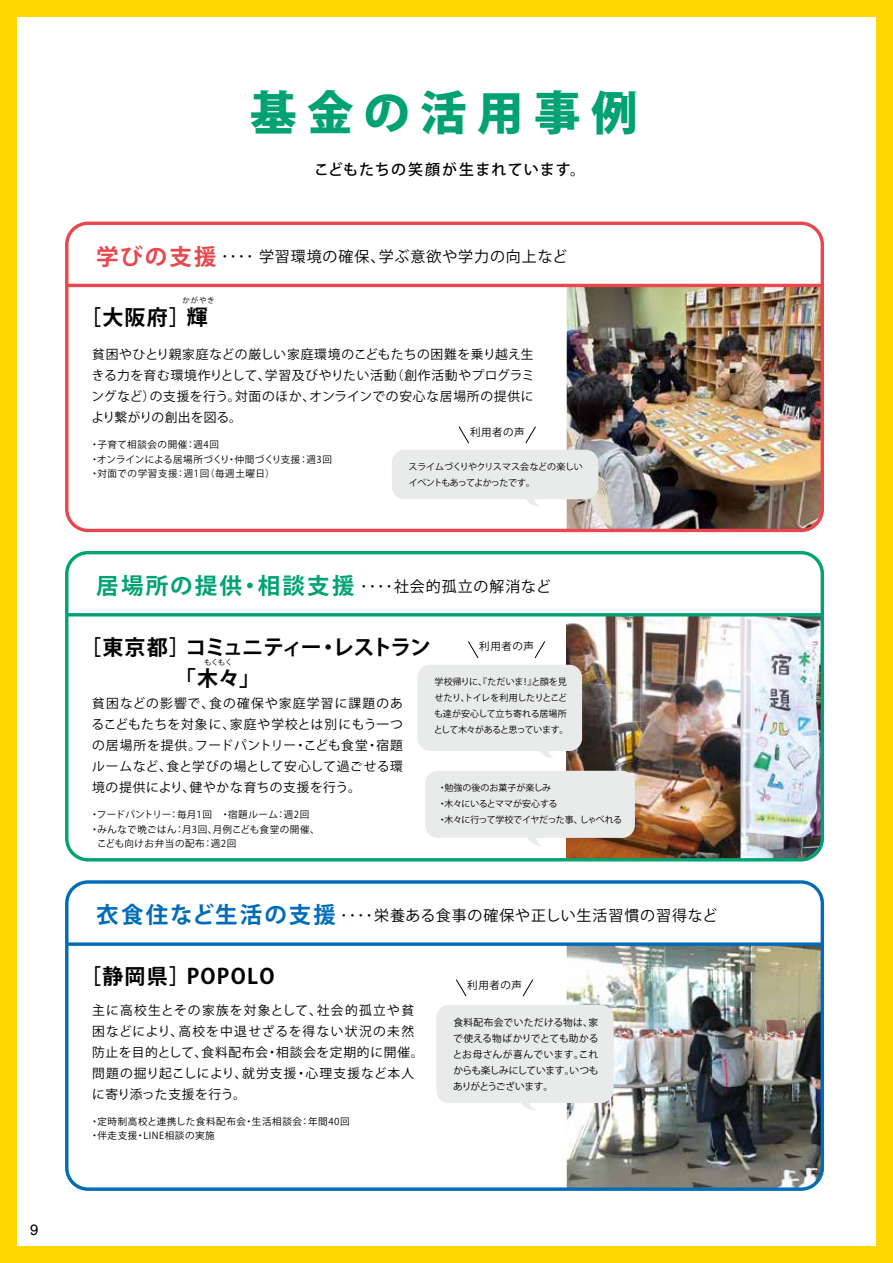
<style>
.page{position:relative;width:893px;height:1263px;background:#fed600}
.page>*{position:absolute;margin:0;border:0;box-sizing:border-box;transform-origin:0 0}
.t1{font:800 46.5px "Koz Go Pr 6 N";letter-spacing:.225em;color:#00a272}
.t2{font:700 22.5px "Koz Go Pr 6 N";letter-spacing:.1em;color:#00a272}
.t3{font:700 22.5px "Koz Go Pr 6 N";letter-spacing:.09em;color:#006cb8}
.t4{font:700 22.5px "Koz Go Pr 6 N";letter-spacing:.085em;color:#e9474d}
.t5{font:700 21px/31.5px "Koz Go Pr 6 N";letter-spacing:.035em;color:#000}
.t6{font:700 21px "Koz Go Pr 6 N";letter-spacing:-.085em;color:#000}
.t7{font:15px "Koz Go Pr 6 N";letter-spacing:.06em;color:#000}
.t8{font:500 15px "Koz Go Pr 6 N";letter-spacing:.07em;color:#000}
.t9{font:15px "Helvetica";color:#000}
.t10{font:12.75px/21px "Koz Go Pr 6 N";letter-spacing:.06em;color:#000}
.t11{font:12.75px/21px "Koz Go Pr 6 N";letter-spacing:.035em;color:#000;text-align:right}
.t12{font:12.75px/21px "Koz Go Pr 6 N";letter-spacing:.105em;color:#000}
.t13{font:12.75px "Koz Go Pr 6 N";letter-spacing:.095em;color:#000}
.t14{font:12.75px/21px "Koz Go Pr 6 N";letter-spacing:.025em;color:#000}
.t15{font:12.75px/21px "Koz Go Pr 6 N";letter-spacing:-.02em;color:#000}
.t16{font:12.75px "Koz Go Pr 6 N";letter-spacing:.03em;color:#000}
.t17{font:12.75px "Koz Go Pr 6 N";letter-spacing:.085em;color:#000}
.t18{font:12.75px "Koz Go Pr 6 N";letter-spacing:.02em;color:#000}
.t19{font:12.75px "Koz Go Pr 6 N";letter-spacing:-.015em;color:#000}
.t20{font:10.5px "Koz Go Pr 6 N";letter-spacing:.05em;color:#000}
.t21{font:9.75px/15.9px "Koz Go Pr 6 N";letter-spacing:.025em;color:#000;text-align:right}
.t22{font:9.75px/15.9px "Koz Go Pr 6 N";letter-spacing:-.055em;color:#000}
.t23{font:9.6px/7.4px "Koz Go Pr 6 N";letter-spacing:.06em;color:#000}
.t24{font:9.6px "Koz Go Pr 6 N";letter-spacing:-.01em;color:#000}
.t25{font:9.6px "Koz Go Pr 6 N";letter-spacing:.01em;color:#000}
.t26{font:9.6px "Koz Go Pr 6 N";letter-spacing:-.04em;color:#000}
.t27{font:9.6px "Koz Go Pr 6 N";letter-spacing:.04em;color:#000}
.t28{font:9.6px "Koz Go Pr 6 N";letter-spacing:.02em;color:#000}
.t29{font:9px/15.9px "Koz Go Pr 6 N";letter-spacing:-.04em;color:#000}
.t30{font:9px "Koz Go Pr 6 N";color:#000}
.t31{font:7.5px "Koz Go Pr 6 N";letter-spacing:.025em;color:#000}
</style>
<div class="page">
<div style="left:17px;top:17px;width:859px;height:1229px;background:#fff"></div>
<img style="left:567px;top:946px;width:253px;height:241px">
<img style="left:567px;top:287px;width:253px;height:241px">
<img style="left:567px;top:616px;width:254px;height:244px">
<div style="left:65px;top:222px;width:759px;height:310px;border:3px solid #e9474d;border-radius:21px"></div>
<div style="left:65px;top:551px;width:759px;height:310px;border:3px solid #00a272;border-radius:21px"></div>
<div style="left:65px;top:880px;width:759px;height:311px;border:3px solid #006cb8;border-radius:21px"></div>
<svg style="left:458px;top:426px;width:12px;height:18px"></svg>
<svg style="left:525px;top:426px;width:11px;height:18px"></svg>
<hr style="left:67px;top:284px;width:755px;height:3px;background:#e9474d">
<hr style="left:67px;top:613px;width:755px;height:3px;background:#00a272">
<svg style="left:468px;top:641px;width:11px;height:18px"></svg>
<svg style="left:534px;top:641px;width:12px;height:18px"></svg>
<div style="left:392px;top:450px;width:206px;height:49px;background:#e9eaea;border-radius:13px"></div>
<svg style="left:526px;top:499px;width:13px;height:7px"></svg>
<div style="left:425px;top:771px;width:210px;height:67px;background:#e9eaea;border-radius:13px"></div>
<div style="left:417px;top:665px;width:165px;height:86px;background:#e9eaea;border-radius:13px"></div>
<svg style="left:540px;top:751px;width:13px;height:7px"></svg>
<svg style="left:528px;top:838px;width:14px;height:8px"></svg>
<svg style="left:67px;top:942px;width:755px;height:4px;background:#2480c0"></svg>
<svg style="left:456px;top:979px;width:11px;height:18px"></svg>
<svg style="left:522px;top:979px;width:12px;height:18px"></svg>
<div style="left:436px;top:1005px;width:178px;height:98px;background:#e9eaea;border-radius:13px"></div>
<svg style="left:521px;top:1103px;width:14px;height:7px"></svg>
<h3 class="t9" style="left:30px;top:1218px;width:10px">9</h3>
<h1 class="t1" style="left:250px;top:87px;width:389px">基金の活用事例</h1>
<h3 class="t8" style="left:314px;top:161px;width:272px">こどもたちの笑顔が生まれています。</h3>
<h2 class="t4" style="left:96px;top:244px;width:122px">学びの支援</h2>
<h3 class="t7" style="left:379px;top:248px;width:190px">学ぶ意欲や学力の向上など</h3>
<h3 class="t7" style="left:221px;top:248px;width:166px">････学習環境の確保、</h3>
<h3 class="t5" style="left:80px;top:302px;width:112px">［大阪府］</h3>
<p class="t31" style="left:183px;top:296px;width:34px">かがやき</p>
<h3 class="t5" style="left:187px;top:302px;width:22px">輝</h3>
<h3 class="t11" style="left:92px;top:344px;width:444px">貧困やひとり親家庭などの厳しい家庭環境のこどもたちの困難を乗り越え生（創作活動やプログラミ</h3>
<h3 class="t10" style="left:265px;top:365px;width:133px">学習及びやりたい活動</h3>
<h3 class="t16" style="left:92px;top:368px;width:180px">きる力を育む環境作りとして、</h3>
<h3 class="t15" style="left:91px;top:386px;width:152px">ングなど）<br>より繋がりの創出を図る。</h3>
<p class="t23" style="left:193px;top:441px;width:27px">週4回</p>
<h3 class="t10" style="left:235px;top:386px;width:82px">対面のほか、</h3>
<h3 class="t10" style="left:309px;top:386px;width:226px">オンラインでの安心な居場所の提供に</h3>
<h3 class="t10" style="left:150px;top:386px;width:92px">の支援を行う。</h3>
<p class="t20" style="left:470px;top:426px;width:56px">利用者の声</p>
<p class="t23" style="left:97px;top:441px;width:92px">子育て相談会の開催</p>
<p class="t23" style="left:90px;top:433px;width:44px">　　　　・</p>
<p class="t23" style="left:186px;top:441px;width:11px">：</p>
<p class="t24" style="left:97px;top:454px;width:134px">オンラインによる居場所づくり</p>
<p class="t28" style="left:235px;top:454px;width:67px">仲間づくり支援</p>
<p class="t23" style="left:306px;top:456px;width:27px">週3回</p>
<p class="t23" style="left:299px;top:456px;width:11px">：</p>
<p class="t23" style="left:90px;top:456px;width:11px">・</p>
<p class="t23" style="left:227px;top:456px;width:11px">・</p>
<p class="t23" style="left:97px;top:470px;width:82px">対面での学習支援</p>
<p class="t23" style="left:184px;top:470px;width:92px">週1 （回 毎週土曜日(</p>
<p class="t23" style="left:176px;top:470px;width:11px">：</p>
<p class="t23" style="left:90px;top:470px;width:11px">・</p>
<p class="t29" style="left:409px;top:459px;width:176px">スライムづくりやクリスマス会などの楽しいイベントもあってよかったです。</p>
<h2 class="t2" style="left:258px;top:573px;width:98px">相談支援</h2>
<h2 class="t2" style="left:96px;top:573px;width:147px">居場所の提供</h2>
<h2 class="t2" style="left:239px;top:573px;width:24px">・</h2>
<h3 class="t7" style="left:360px;top:578px;width:192px">････社会的孤立の解消など</h3>
<h3 class="t5" style="left:91px;top:631px;width:171px;text-indent:-10px">［東京都］<br>　　　　 「木々「</h3>
<h3 class="t5" style="left:333px;top:631px;width:99px">レストラン</h3>
<h3 class="t6" style="left:185px;top:635px;width:138px">コミュニティー</h3>
<p class="t20" style="left:479px;top:641px;width:56px">利用者の声</p>
<h3 class="t5" style="left:318px;top:631px;width:22px">・</h3>
<p class="t31" style="left:204px;top:658px;width:30px">もくもく</p>
<p class="t29" style="left:434px;top:674px;width:134px">学校帰りに、『ただいま<br>せたりトイレを利用したりとこど</p>
<p class="t29" style="left:434px;top:690px;width:136px;text-indent:27px">、<br>も達が安心して立ち寄れる居場所として木々があると思っています。</p>
<p class="t29" style="left:531px;top:674px;width:37px">と顔を見</p>
<p class="t29" style="left:521px;top:674px;width:17px">！』</p>
<h3 class="t13" style="left:92px;top:696px;width:124px">貧困などの影響で、</h3>
<h3 class="t13" style="left:209px;top:696px;width:195px">食の確保や家庭学習に課題のあ</h3>
<h3 class="t11" style="left:91px;top:714px;width:145px">るこどもたちを対象に、</h3>
<h3 class="t17" style="left:230px;top:717px;width:175px">家庭や学校とは別にもう一つ</h3>
<h3 class="t19" style="left:195px;top:738px;width:103px">フードパントリー</h3>
<h3 class="t10" style="left:304px;top:735px;width:66px">こども食堂</h3>
<h3 class="t10" style="left:376px;top:735px;width:28px">宿題</h3>
<h3 class="t10" style="left:166px;top:735px;width:238px;text-indent:-74px">の居場所を提供。<br>食と学びの場として安心して過ごせる環</h3>
<h3 class="t10" style="left:294px;top:735px;width:14px">・</h3>
<h3 class="t10" style="left:366px;top:735px;width:14px">・</h3>
<h3 class="t10" style="left:92px;top:756px;width:81px">ルームなど、</h3>
<h3 class="t10" style="left:92px;top:777px;width:105px">境の提供により、</h3>
<h3 class="t10" style="left:190px;top:777px;width:173px">健やかな育ちの支援を行う。</h3>
<p class="t26" style="left:97px;top:809px;width:76px">フードパントリー</p>
<p class="t23" style="left:228px;top:811px;width:51px">宿題ルーム</p>
<p class="t23" style="left:177px;top:811px;width:54px">毎月1回　・</p>
<p class="t23" style="left:284px;top:811px;width:27px">週2回</p>
<p class="t23" style="left:90px;top:803px;width:44px">　　　　・</p>
<p class="t23" style="left:169px;top:811px;width:11px">：</p>
<p class="t23" style="left:276px;top:811px;width:11px">：</p>
<p class="t25" style="left:213px;top:824px;width:108px">月例こども食堂の開催、</p>
<p class="t27" style="left:97px;top:824px;width:81px">みんなで晩ごはん</p>
<p class="t23" style="left:182px;top:825px;width:37px">月3回、</p>
<p class="t23" style="left:175px;top:825px;width:11px">：</p>
<p class="t23" style="left:90px;top:825px;width:11px">・</p>
<p class="t23" style="left:97px;top:840px;width:109px">こども向けお弁当の配布</p>
<p class="t23" style="left:211px;top:840px;width:27px">週2回</p>
<p class="t23" style="left:203px;top:840px;width:11px">：</p>
<p class="t30" style="left:445px;top:783px;width:108px">勉強の後のお菓子が楽しみ</p>
<p class="t29" style="left:445px;top:780px;width:114px;text-indent:-7px">・<br>木々にいるとママが安心する</p>
<p class="t29" style="left:438px;top:796px;width:10px">・</p>
<p class="t29" style="left:445px;top:812px;width:140px">木々に行って学校でイヤだった事、</p>
<p class="t29" style="left:580px;top:812px;width:44px">しゃべれる</p>
<p class="t29" style="left:438px;top:812px;width:10px">・</p>
<h2 class="t3" style="left:96px;top:902px;width:241px">衣食住など生活の支援</h2>
<h3 class="t7" style="left:340px;top:907px;width:379px">････栄養ある食事の確保や正しい生活習慣の習得など</h3>
<h3 class="t5" style="left:80px;top:961px;width:112px">［静岡県］</h3>
<h3 class="t5" style="left:187px;top:961px;width:89px">POPOLO</h3>
<h3 class="t12" style="left:178px;top:1000px;width:237px;text-indent:-86px">主に高校生とその家族を対象として、<br>高校を中退せざるを得ない状況の未然</h3>
<h3 class="t12" style="left:317px;top:1000px;width:99px">社会的孤立や貧</h3>
<h3 class="t10" style="left:92px;top:1021px;width:93px">困などにより、</h3>
<h3 class="t10" style="left:202px;top:1042px;width:68px">食料配布会</h3>
<h3 class="t10" style="left:276px;top:1042px;width:149px">相談会を定期的に開催。</h3>
<h3 class="t18" style="left:92px;top:1045px;width:117px">防止を目的として、</h3>
<h3 class="t10" style="left:266px;top:1042px;width:14px">・</h3>
<h3 class="t13" style="left:305px;top:1066px;width:110px">心理支援など本人</h3>
<h3 class="t14" style="left:92px;top:1063px;width:157px">問題の掘り起こしにより、に寄り添った支援を行う。</h3>
<h3 class="t10" style="left:242px;top:1063px;width:56px">就労支援</h3>
<h3 class="t10" style="left:295px;top:1063px;width:14px">・</h3>
<p class="t23" style="left:97px;top:1117px;width:150px">定時制高校と連携した食料配布会</p>
<p class="t23" style="left:308px;top:1117px;width:43px">年間40回</p>
<p class="t23" style="left:252px;top:1117px;width:52px">生活相談会</p>
<p class="t23" style="left:90px;top:1110px;width:44px">　　　　・</p>
<p class="t23" style="left:300px;top:1117px;width:11px">：</p>
<p class="t23" style="left:244px;top:1117px;width:11px">・</p>
<p class="t23" style="left:143px;top:1132px;width:73px">LINE相談の実施</p>
<p class="t23" style="left:97px;top:1132px;width:41px">伴走支援</p>
<p class="t23" style="left:90px;top:1132px;width:11px">・</p>
<p class="t23" style="left:136px;top:1132px;width:11px">・</p>
<p class="t20" style="left:467px;top:979px;width:56px">利用者の声</p>
<p class="t21" style="left:453px;top:1015px;width:147px">食料配布会でいただける物は家、で使える物ばかりでとても助かるこれ</p>
<p class="t21" style="left:570px;top:1046px;width:31px;text-align:left;text-indent:-117px">とお母さんが喜んでいます。<br>いつも</p>
<p class="t22" style="left:453px;top:1062px;width:123px">からも楽しみにしています。ありがとうございます。</p>
</div>
